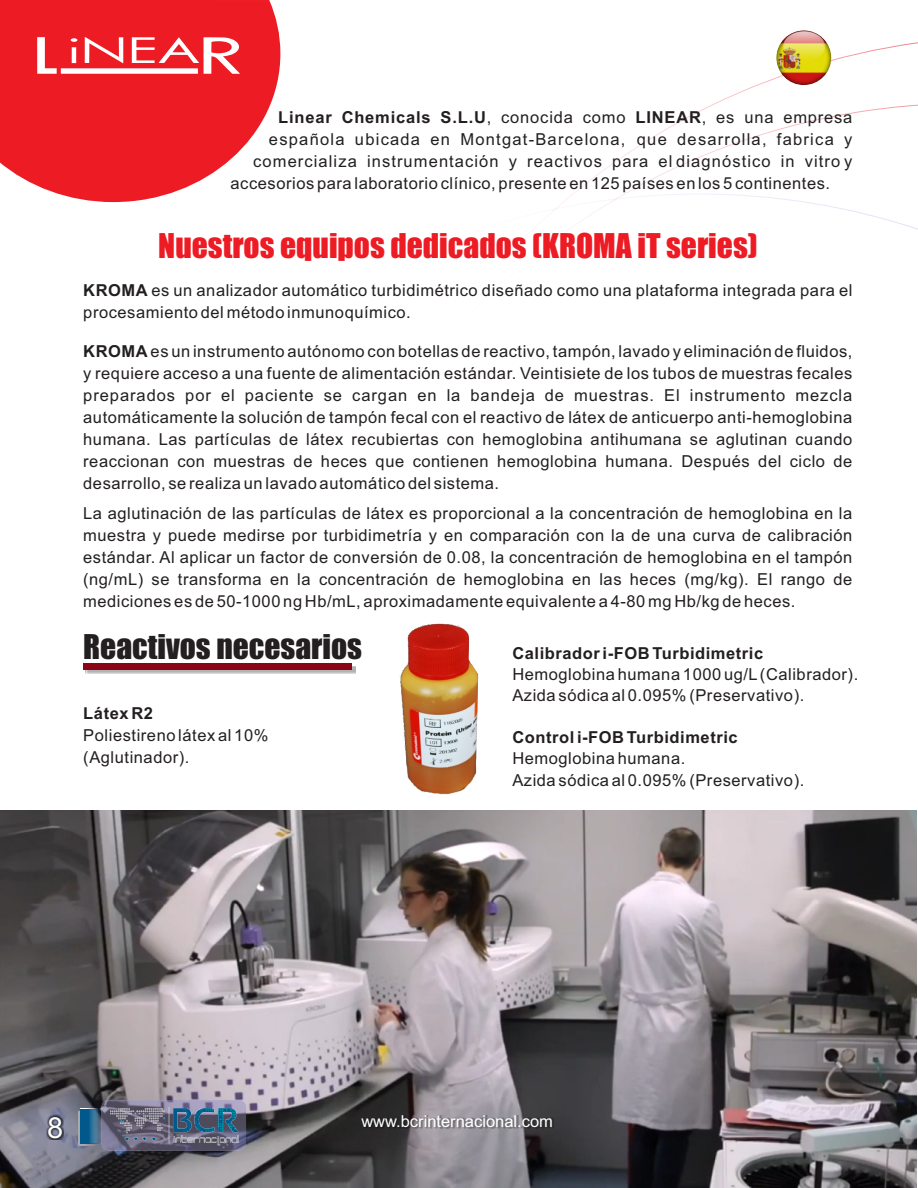
<style>
.page{position:relative;width:918px;height:1188px;background:#fff}
.page>*{position:absolute;margin:0;border:0;box-sizing:border-box;transform-origin:0 0}
.t1{font:31.5px "Impact";color:#ed1c24}
.t2{font:31.5px "Impact";color:#231f20}
.t3{font:28.95px "Arial";color:#fff}
.t4{font:16.5px/22px "Arial";letter-spacing:.035em;color:#231f20}
.t5{font:700 16.5px "Arial";letter-spacing:.035em;color:#231f20}
.t6{font:16.5px "Arial";letter-spacing:.065em;color:#231f20}
.t7{font:16.5px "Arial";letter-spacing:.075em;color:#231f20}
.t8{font:16.5px "Arial";color:#fff}
.s1{font-weight:400}
.s2{font-weight:700}
</style>
<div class="page">
<svg style="left:0;top:0;width:280px;height:194px;background:#ee353c"></svg>
<img style="left:0;top:810px;width:916px;height:378px">
<div style="left:46px;top:1115px;width:18px;height:25px;background:#231f20;opacity:.74"></div>
<svg style="left:79px;top:1111px;width:21px;height:34px"></svg>
<svg style="left:81px;top:1109px;width:21px;height:34px"></svg>
<div style="left:362px;top:1116px;width:192px;height:13px;background:#231f20;opacity:.29"></div>
<svg style="left:37px;top:37px;width:203px;height:37px"></svg>
<div style="left:86px;top:666px;width:270px;height:8px;background:#231f20;opacity:.35"></div>
<div style="left:83px;top:663px;width:269px;height:6px;background:#8a0616"></div>
<img style="left:776px;top:30px;width:55px;height:55px;border-radius:50%">
<img style="left:102px;top:1100px;width:144px;height:50px;border-radius:7px">
<hr style="left:102px;top:1109px;width:1px;height:34px;background:#5e70a2">
<img style="left:400px;top:624px;width:78px;height:171px">
<img style="left:111px;top:1107px;width:127px;height:36px">
<p class="t5" style="left:278px;top:111px;width:576px">Linear Chemicals S.L.U<span class="s1">, conocida como</span> LINEAR<span class="s1">, es una empresa</span></p>
<p class="t7" style="left:269px;top:133px;width:585px">española ubicada en Montgat-Barcelona, que desarrolla, fabrica y</p>
<p class="t6" style="left:253px;top:155px;width:601px">comercializa instrumentación y reactivos para el diagnóstico in vitro y</p>
<p class="t4" style="left:231px;top:174px;width:601px">accesorios para laboratorio clínico, presente en 125 países en los 5 continentes.</p>
<h1 class="t1" style="left:158px;top:233px;width:601px">Nuestros equipos dedicados (KROMA iT series)</h1>
<p class="t4" style="left:83px;top:280px;width:771px"><span class="s2">KROMA</span> es un analizador automático turbidimétrico diseñado como una plataforma integrada para el procesamiento del método inmunoquímico.</p>
<p class="t4" style="left:83px;top:341px;width:771px;text-align:justify"><span class="s2">KROMA</span> es un instrumento autónomo con botellas de reactivo, tampón, lavado y eliminación de fluidos, y requiere acceso a una fuente de alimentación estándar. Veintisiete de los tubos de muestras fecales preparados por el paciente se cargan en la bandeja de muestras. El instrumento mezcla automáticamente la solución de tampón fecal con el reactivo de látex de anticuerpo anti-hemoglobina humana. Las partículas de látex recubiertas con hemoglobina antihumana se aglutinan cuando reaccionan con muestras de heces que contienen hemoglobina humana. Después del ciclo de desarrollo, se realiza un lavado automático del sistema.</p>
<p class="t4" style="left:83px;top:504px;width:771px;text-align:justify">La aglutinación de las partículas de látex es proporcional a la concentración de hemoglobina en la muestra y puede medirse por turbidimetría y en comparación con la de una curva de calibración estándar. Al aplicar un factor de conversión de 0.08, la concentración de hemoglobina en el tampón (ng/mL) se transforma en la concentración de hemoglobina en las heces (mg/kg). El rango de mediciones es de 50-1000 ng Hb/mL, aproximadamente equivalente a 4-80 mg Hb/kg de heces.</p>
<h1 class="t2" style="left:83px;top:634px;width:280px">Reactivos necesarios</h1>
<p class="t5" style="left:83px;top:707px;width:71px">Látex R2</p>
<p class="t4" style="left:83px;top:726px;width:187px">Poliestireno látex al 10% (Aglutinador).</p>
<p class="t5" style="left:512px;top:646px;width:252px">Calibrador i-FOB Turbidimetric</p>
<p class="t4" style="left:512px;top:665px;width:347px;line-height:21.1px">Hemoglobina humana 1000 ug/L(Calibrador).<br>Azida sódica al 0.095% (Preservativo).</p>
<p class="t5" style="left:512px;top:731px;width:227px">Control i-FOB Turbidimetric</p>
<p class="t4" style="left:512px;top:750px;width:294px;line-height:21.1px">Hemoglobina humana.<br>Azida sódica al 0.095% (Preservativo).</p>
<h2 class="t3" style="left:47px;top:1116px;width:18px">8</h2>
<p class="t8" style="left:361px;top:1115px;width:193px">www.bcrinternacional.com</p>
</div>
